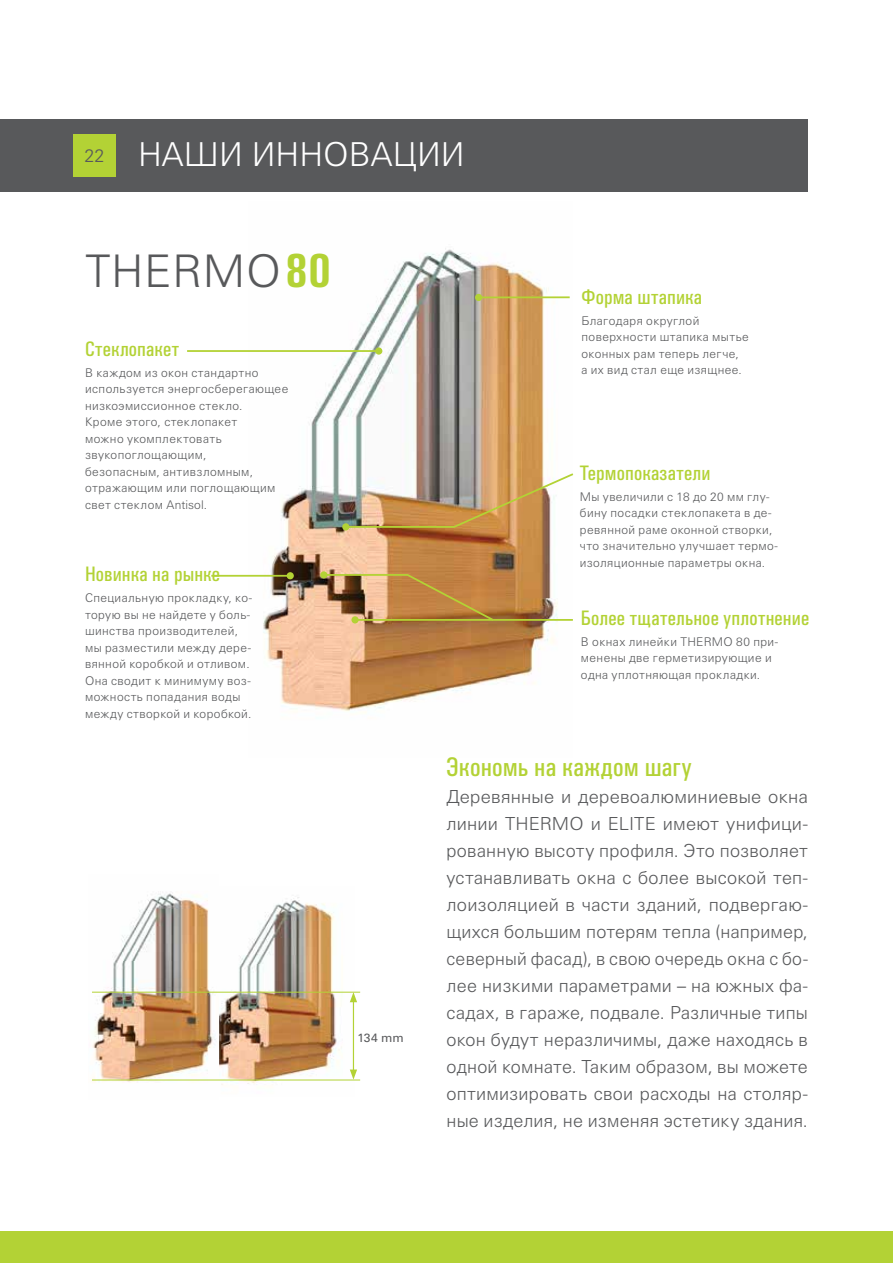
<style>
.page{position:relative;width:893px;height:1263px;background:#fff}
.page>*{position:absolute;margin:0;border:0;box-sizing:border-box;transform-origin:0 0}
.t1{font:45px "Univers Light C";letter-spacing:.015em;color:#58595b}
.t2{font:33px "Univers Light C";color:#fff}
.t3{font:27px "Univers Cond C";letter-spacing:.005em;color:#b3d235}
.t4{font:21px "Univers Cond C";letter-spacing:.005em;color:#b3d235}
.t5{font:18px/27px "Univers Light C";letter-spacing:.015em;color:#58595b;text-align:justify}
.t6{font:12px/16.5px "Univers Light C";letter-spacing:.035em;color:#58595b}
.t7{font:12px "Univers C";color:#58595b}
.s1{font-size:18px;color:#58595b}
.s2{font-family:"Univers Cond C";font-weight:700;font-size:48px;color:#b3d235}
</style>
<div class="page">
<img style="left:219px;top:897px;width:136px;height:188px">
<img style="left:92px;top:892px;width:127px;height:190px">
<img style="left:248px;top:248px;width:322px;height:465px">
<hr style="left:92px;top:992px;width:268px;height:1px;background:#b3d235">
<hr style="left:92px;top:1079px;width:268px;height:1px;background:#b3d235">
<hr style="left:353px;top:1000px;width:1px;height:72px;background:#b3d235">
<svg style="left:350px;top:992px;width:7px;height:10px"></svg>
<svg style="left:350px;top:1069px;width:7px;height:10px"></svg>
<svg style="left:322px;top:573px;width:173px;height:49px;background:#bb8751"></svg>
<div style="left:320px;top:571px;width:7px;height:7px;background:#b3d235;border-radius:50%"></div>
<hr style="left:355px;top:619px;width:218px;height:2px;background:#b3d235">
<div style="left:351px;top:616px;width:8px;height:7px;background:#b3d235;border-radius:50%"></div>
<img style="left:344px;top:472px;width:230px;height:57px">
<div style="left:342px;top:523px;width:7px;height:7px;background:#b3d235;border-radius:50%"></div>
<hr style="left:211px;top:575px;width:79px;height:2px;background:#b3d235">
<div style="left:287px;top:572px;width:7px;height:7px;background:#b3d235;border-radius:50%"></div>
<hr style="left:187px;top:350px;width:192px;height:2px;background:#b3d235">
<div style="left:375px;top:347px;width:7px;height:8px;background:#b3d235;border-radius:50%"></div>
<hr style="left:479px;top:296px;width:91px;height:2px;background:#b3d235">
<div style="left:475px;top:294px;width:7px;height:7px;background:#b3d235;border-radius:50%"></div>
<div style="left:0;top:119px;width:808px;height:72px;background:#58595b"></div>
<div style="left:73px;top:134px;width:43px;height:42px;background:#b3d235"></div>
<div style="left:0;top:1232px;width:892px;height:31px;background:#b3d235"></div>
<h2 class="t2" style="left:85px;top:136px;width:381px"><span class="s1">22</span> НАШИ ИННОВАЦИИ</h2>
<h1 class="t1" style="left:85px;top:245px;width:247px">THERMO<span class="s2">80</span></h1>
<h3 class="t4" style="left:85px;top:337px;width:96px">Стеклопакет</h3>
<p class="t6" style="left:85px;top:364px;width:205px">В каждом из окон стандартно используется энергосберегающее низкоэмиссионное стекло.<br>Кроме этого, стеклопакет<br>можно укомплектовать звукопоглощающим,<br>безопасным, антивзломным, отражающим или поглощающим свет стеклом Antisol.</p>
<h3 class="t4" style="left:85px;top:563px;width:137px">Новинка на рынке</h3>
<p class="t6" style="left:85px;top:589px;width:169px">Специальную прокладку, ко&shy;торую вы не найдете у боль&shy;шинства производителей, мы разместили между дере&shy;вянной коробкой и отливом.<br>Она сводит к минимуму воз&shy;можность попадания воды между створкой и коробкой.</p>
<p class="t7" style="left:358px;top:1031px;width:48px">134 mm</p>
<h3 class="t4" style="left:581px;top:285px;width:122px">Форма штапика</h3>
<p class="t6" style="left:581px;top:312px;width:169px">Благодаря округлой поверхности штапика мытье оконных рам теперь легче,<br>а их вид стал еще изящнее.</p>
<h3 class="t4" style="left:580px;top:461px;width:132px">Термопоказатели</h3>
<p class="t6" style="left:580px;top:488px;width:200px">Мы увеличили с 18 до 20 мм глу&shy;бину посадки стеклопакета в де&shy;ревянной раме оконной створки, что значительно улучшает термо&shy;изоляционные параметры окна.</p>
<h3 class="t4" style="left:581px;top:606px;width:230px">Более тщательное уплотнение</h3>
<p class="t6" style="left:581px;top:633px;width:199px">В окнах линейки THERMO 80 при&shy;менены две герметизирующие и одна уплотняющая прокладки.</p>
<h3 class="t3" style="left:446px;top:752px;width:247px">Экономь на каждом шагу</h3>
<p class="t5" style="left:446px;top:783px;width:363px">Деревянные и деревоалюминиевые окна линии THERMO и ELITE имеют унифици&shy;рованную высоту профиля. Это позволяет устанавливать окна с более высокой теп&shy;лоизоляцией в части зданий, подвергаю&shy;щихся большим потерям тепла (например, северный фасад), в свою очередь окна с бо&shy;лее низкими параметрами – на южных фа&shy;садах, в гараже, подвале. Различные типы окон будут неразличимы, даже находясь в одной комнате. Таким образом, вы можете оптимизировать свои расходы на столяр&shy;ные изделия, не изменяя эстетику здания.</p>
</div>
